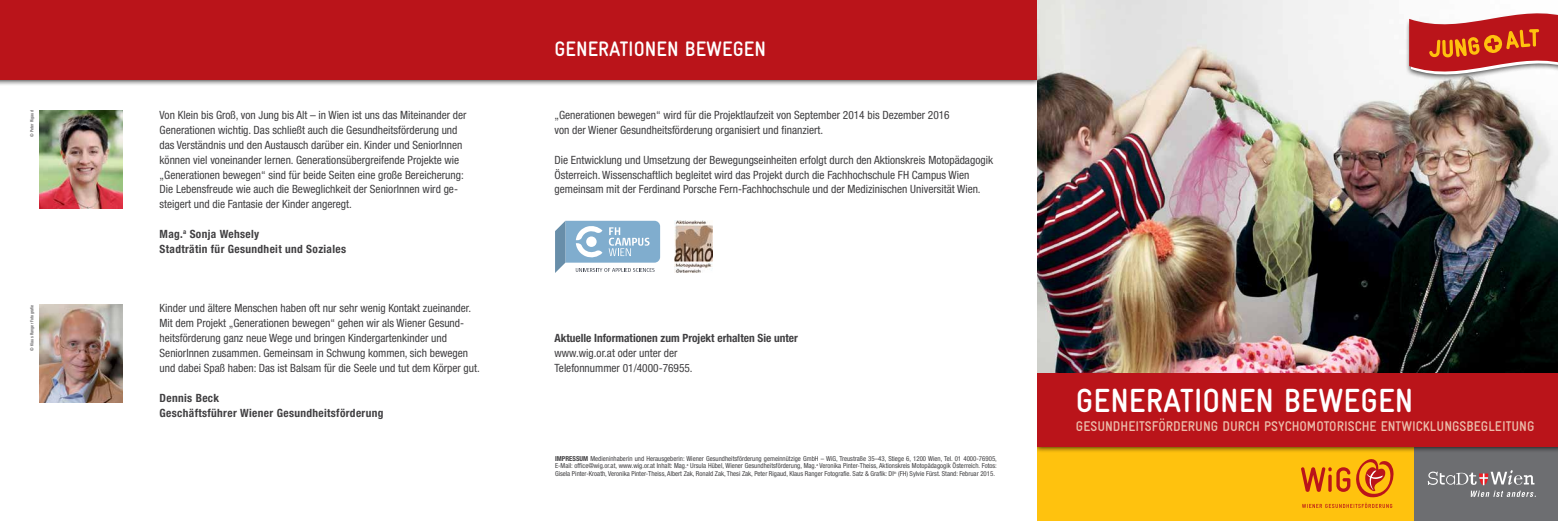
<style>
.page{position:relative;width:1558px;height:521px;background:#fff}
.page>*{position:absolute;margin:0;border:0;box-sizing:border-box;transform-origin:0 0}
.t1{font:700 condensed 33.51px "Gravur";color:#fff}
.t2{font:700 condensed 21px "Gravur";color:#fff}
.t3{font:700 condensed 14.09px "Gravur";color:#ebbcaa}
.t4{font:condensed 11.38px/14.9px "Helvetica Neue LT Std";color:#414042}
.t5{font:700 condensed 11.38px/14.9px "Helvetica Neue LT Std";letter-spacing:.03em;color:#414042}
.t6{font:700 condensed 11.38px "Helvetica Neue LT Std";color:#414042}
.t7{font:condensed 6.83px/7.9px "Helvetica Neue LT Std";color:#414042;text-align:justify}
.t8{font:condensed 4.38px "Helvetica Neue LT Std";letter-spacing:.03em;color:#414042}
.s1{font-weight:700}
</style>
<div class="page">
<div style="left:1037px;top:446px;width:521px;height:75px;background:#ffc20e"></div>
<div style="left:1414px;top:446px;width:144px;height:75px;background:#6d6e71"></div>
<svg style="left:1470px;top:491px;width:66px;height:6px"></svg>
<svg style="left:1427px;top:470px;width:107px;height:15px"></svg>
<svg style="left:1302px;top:503px;width:90px;height:5px"></svg>
<svg style="left:1301px;top:459px;width:93px;height:38px"></svg>
<div style="left:1032px;top:368px;width:526px;height:85px;background:#000;opacity:.75"></div>
<div style="left:1037px;top:372px;width:521px;height:74px;background:#ba141a"></div>
<div style="left:0;top:0;width:1037px;height:521px;background:#fff"></div>
<div style="left:0;top:0;width:1042px;height:86px;background:#000;opacity:.75"></div>
<div style="left:0;top:0;width:1037px;height:79px;background:#ba141a"></div>
<img style="left:39px;top:110px;width:83px;height:98px">
<svg style="left:555px;top:220px;width:106px;height:53px"></svg>
<img style="left:674px;top:220px;width:38px;height:53px">
<img style="left:39px;top:304px;width:83px;height:98px">
<img style="left:1037px;top:0;width:521px;height:372px">
<div style="left:1405px;top:12px;width:153px;height:69px;background:#000;opacity:.75"></div>
<img style="left:1409px;top:0;width:149px;height:175px">
<p class="t8" style="left:29px;top:137px;width:28px;rotate:-90deg">© Peter Rigaud</p>
<p class="t8" style="left:29px;top:351px;width:48px;rotate:-90deg">© Klaus Ranger Fotografie</p>
<p class="t4" style="left:160px;top:107px;width:308px">Von Klein bis Groß, von Jung bis Alt – in Wien ist uns das Miteinander der Generationen wichtig. Das schließt auch die Gesundheitsförderung und das Verständnis und den Austausch darüber ein. Kinder und SeniorInnen können viel voneinander lernen. Generationsübergreifende Projekte wie „Generationen bewegen“ sind für beide Seiten eine große Bereicherung:<br>Die Lebensfreude wie auch die Beweglichkeit der SeniorInnen wird ge&shy;steigert und die Fantasie der Kinder angeregt.</p>
<p class="t5" style="left:160px;top:226px;width:188px">Mag.<sup>a</sup> Sonja Wehsely<br>Stadträtin für Gesundheit und Soziales</p>
<p class="t4" style="left:160px;top:301px;width:322px">Kinder und ältere Menschen haben oft nur sehr wenig Kontakt zueinander.<br>Mit dem Projekt „Generationen bewegen“ gehen wir als Wiener Gesund&shy;heitsförderung ganz neue Wege und bringen Kindergartenkinder und SeniorInnen zusammen. Gemeinsam in Schwung kommen, sich bewegen und dabei Spaß haben: Das ist Balsam für die Seele und tut dem Körper gut.</p>
<p class="t5" style="left:160px;top:390px;width:225px">Dennis Beck<br>Geschäftsführer Wiener Gesundheitsförderung</p>
<h2 class="t2" style="left:554px;top:37px;width:12px">GENERATIONEN</h2>
<h2 class="t2" style="left:685px;top:37px;width:13px">BEWEGEN</h2>
<p class="t4" style="left:554px;top:107px;width:397px">„Generationen bewegen“ wird für die Projektlaufzeit von September 2014 bis Dezember 2016 von der Wiener Gesundheitsförderung organisiert und finanziert.</p>
<p class="t4" style="left:554px;top:152px;width:440px">Die Entwicklung und Umsetzung der Bewegungseinheiten erfolgt durch den Aktionskreis Motopädagogik<br>Österreich. Wissenschaftlich begleitet wird das Projekt durch die Fachhochschule FH Campus Wien gemeinsam mit der Ferdinand Porsche Fern-Fachhochschule und der Medizinischen Universität Wien.</p>
<p class="t6" style="left:554px;top:331px;width:245px">Aktuelle Informationen zum Projekt erhalten Sie unter</p>
<p class="t4" style="left:554px;top:345px;width:140px">www.wig.or.at oder unter der<br>Telefonnummer 01/4000-76955.</p>
<p class="t7" style="left:555px;top:454px;width:443px"><span class="s1">Impressum</span> Medieninhaberin und Herausgeberin: Wiener Gesundheitsförderung gemeinnützige GmbH – WiG, Treustraße 35–43, Stiege 6, 1200 Wien, Tel. 01 4000-76905, E-Mail: office@wig.or.at, www.wig.or.at Inhalt: Mag.<sup>a</sup> Ursula Hübel, Wiener Gesundheitsförderung, Mag.<sup>a</sup> Veronika Pinter-Theiss, Aktionskreis Motopädagogik Österreich. Fotos:<br>Gisela Pinter-Kroath, Veronika Pinter-Theiss, Albert Zak, Ronald Zak, Thesi Zak, Peter Rigaud, Klaus Ranger Fotografie. Satz &amp; Grafik: DI<sup>in</sup> (FH) Sylvie Fürst. Stand: Februar 2015.</p>
<h1 class="t1" style="left:1076px;top:382px;width:339px">GENERATIONEN BEWEGEN</h1>
<p class="t3" style="left:1076px;top:418px;width:460px">GESUNDHEITSFÖRDERUNG DURCH PSYCHOMOTORISCHE ENTWICKLUNGSBEGLEITUNG</p>
</div>
